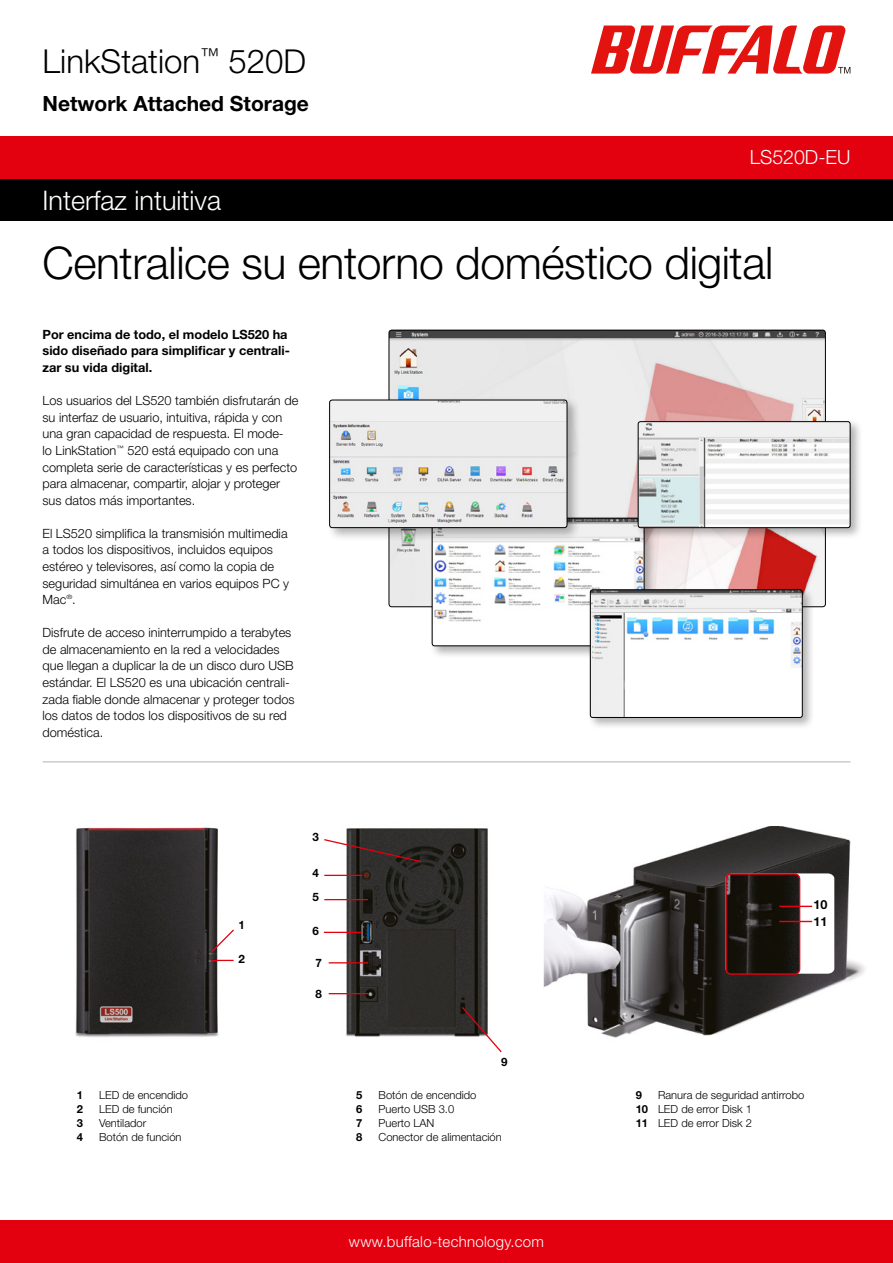
<style>
.page{position:relative;width:893px;height:1263px;background:#fff}
.page>*{position:absolute;margin:0;border:0;box-sizing:border-box;transform-origin:0 0}
.t1{font:300 45px "Helvetica Neue LT Pro";letter-spacing:-.01em;color:#000}
.t2{font:300 33px "Helvetica Neue LT Pro";color:#000}
.t3{font:300 27px "Helvetica Neue LT Pro";color:#fff}
.t4{font:700 21px "Helvetica Neue LT Pro";color:#000}
.t5{font:300 19.5px "Helvetica Neue LT Pro";color:#fff}
.t6{font:300 15px "Helvetica Neue LT Pro";letter-spacing:.02em;color:#fff}
.t7{font:300 12.75px/16.6px "Helvetica Neue LT Pro";color:#000}
.t8{font:700 12.75px/16.5px "Helvetica Neue LT Pro";color:#000}
.t9{font:700 12.6px/17px "Helvetica Neue LT Pro";color:#000}
.t10{font:700 11.55px "Helvetica Neue LT Pro";color:#000}
.t11{font:300 11.1px/14px "Helvetica Neue LT Pro";color:#000}
.t12{font:700 11.1px "Helvetica Neue LT Pro";color:#000}
.s1{font-weight:700}
</style>
<div class="page">
<div style="left:0;top:179px;width:893px;height:42px;background:#000"></div>
<div style="left:0;top:136px;width:893px;height:43px;background:#e3000f"></div>
<div style="left:0;top:1220px;width:893px;height:43px;background:#e3000f"></div>
<svg style="left:591px;top:26px;width:259px;height:48px"></svg>
<img style="left:75px;top:827px;width:157px;height:210px">
<hr style="left:43px;top:761px;width:807px;height:1px;background:#b1b2b3">
<img style="left:332px;top:828px;width:156px;height:209px">
<svg style="left:210px;top:928px;width:24px;height:26px"></svg>
<svg style="left:211px;top:960px;width:23px;height:1px"></svg>
<hr style="left:324px;top:899px;width:44px;height:1px;background:#e3000f">
<hr style="left:324px;top:875px;width:39px;height:1px;background:#e3000f">
<svg style="left:324px;top:838px;width:99px;height:25px"></svg>
<hr style="left:324px;top:932px;width:37px;height:1px;background:#e3000f">
<hr style="left:329px;top:962px;width:39px;height:1px;background:#e3000f">
<hr style="left:329px;top:993px;width:39px;height:1px;background:#e3000f">
<svg style="left:461px;top:1005px;width:41px;height:48px"></svg>
<img style="left:544px;top:826px;width:321px;height:212px">
<svg style="left:725px;top:873px;width:109px;height:101px"></svg>
<img style="left:727px;top:874px;width:73px;height:100px">
<div style="left:725px;top:873px;width:75px;height:102px;border:1px solid #e3000f;border-radius:5px"></div>
<hr style="left:779px;top:906px;width:33px;height:1px;background:#e3000f">
<hr style="left:779px;top:921px;width:33px;height:1px;background:#e3000f">
<img style="left:389px;top:330px;width:435px;height:277px">
<div style="left:429px;top:515px;width:228px;height:144px;background:#000;opacity:.3"></div>
<img style="left:432px;top:520px;width:210px;height:126px">
<div style="left:432px;top:518px;width:212px;height:128px;border:1px solid #000;border-radius:2px"></div>
<div style="left:587px;top:587px;width:228px;height:143px;background:#000;opacity:.3"></div>
<img style="left:592px;top:591px;width:209px;height:125px">
<div style="left:590px;top:589px;width:213px;height:129px;border:1px solid #000;border-radius:2px"></div>
<div style="left:635px;top:419px;width:228px;height:122px;background:#000;opacity:.3"></div>
<img style="left:638px;top:423px;width:212px;height:105px">
<div style="left:638px;top:421px;width:212px;height:107px;border:1px solid #000;border-radius:2px"></div>
<div style="left:326px;top:397px;width:256px;height:145px;background:#000;opacity:.3"></div>
<img style="left:331px;top:400px;width:236px;height:128px">
<div style="left:329px;top:400px;width:238px;height:128px;border:1px solid #000;border-radius:3px"></div>
<h2 class="t2" style="left:43px;top:41px;width:265px">LinkStation<sup>™</sup> 520D</h2>
<h3 class="t4" style="left:43px;top:90px;width:268px">Network Attached Storage</h3>
<h3 class="t3" style="left:43px;top:183px;width:180px">Interfaz intuitiva</h3>
<h3 class="t5" style="left:750px;top:145px;width:102px">LS520D-EU</h3>
<h1 class="t1" style="left:43px;top:235px;width:732px">Centralice su entorno doméstico digital</h1>
<p class="t8" style="left:43px;top:326px;width:249px">Por encima de todo, el modelo LS520 ha sido diseñado para simplificar y centrali&shy;zar su vida digital.</p>
<p class="t7" style="left:43px;top:392px;width:257px">Los usuarios del LS520 también disfrutarán de su interfaz de usuario, intuitiva, rápida y con una gran capacidad de respuesta. El mode-<br>lo LinkStation<sup>™</sup> 520 está equipado con una completa serie de características y es perfecto para almacenar, compartir, alojar y proteger sus datos más importantes.</p>
<p class="t7" style="left:43px;top:525px;width:248px">El LS520 simplifica la transmisión multimedia a todos los dispositivos, incluidos equipos estéreo y televisores, así como la copia de seguridad simultánea en varios equipos PC y Mac<sup>®</sup>.</p>
<p class="t7" style="left:43px;top:624px;width:254px">Disfrute de acceso ininterrumpido a terabytes de almacenamiento en la red a velocidades que llegan a duplicar la de un disco duro USB estándar. El LS520 es una ubicación centrali&shy;zada fiable donde almacenar y proteger todos los datos de todos los dispositivos de su red doméstica.</p>
<p class="t10" style="left:239px;top:917px;width:8px">1</p>
<p class="t10" style="left:239px;top:952px;width:8px">2</p>
<p class="t12" style="left:77px;top:1088px;width:8px">1</p>
<p class="t11" style="left:99px;top:1088px;width:91px">LED de encendido</p>
<p class="t12" style="left:77px;top:1102px;width:8px">2</p>
<p class="t11" style="left:99px;top:1102px;width:75px">LED de función</p>
<p class="t12" style="left:77px;top:1116px;width:8px">3</p>
<p class="t11" style="left:99px;top:1116px;width:49px">Ventilador</p>
<p class="t12" style="left:77px;top:1130px;width:8px">4</p>
<p class="t11" style="left:99px;top:1130px;width:84px">Botón de función</p>
<p class="t10" style="left:312px;top:829px;width:8px">3</p>
<p class="t10" style="left:312px;top:866px;width:8px">4</p>
<p class="t10" style="left:312px;top:890px;width:8px">5</p>
<p class="t10" style="left:312px;top:924px;width:8px">6</p>
<p class="t10" style="left:315px;top:955px;width:8px">7</p>
<p class="t10" style="left:315px;top:986px;width:8px">8</p>
<p class="t10" style="left:501px;top:1054px;width:8px">9</p>
<p class="t12" style="left:356px;top:1088px;width:8px">5</p>
<p class="t11" style="left:379px;top:1088px;width:99px">Botón de encendido</p>
<p class="t12" style="left:356px;top:1102px;width:8px">6</p>
<p class="t11" style="left:379px;top:1102px;width:77px">Puerto USB 3.0</p>
<p class="t12" style="left:356px;top:1116px;width:8px">7</p>
<p class="t11" style="left:379px;top:1116px;width:57px">Puerto LAN</p>
<p class="t12" style="left:356px;top:1130px;width:8px">8</p>
<p class="t11" style="left:379px;top:1130px;width:125px">Conector de alimentación</p>
<p class="t6" style="left:349px;top:1232px;width:197px">www.buffalo-technology.com</p>
<p class="t9" style="left:814px;top:896px;width:15px">10<br>11</p>
<p class="t12" style="left:636px;top:1088px;width:8px">9</p>
<p class="t11" style="left:636px;top:1088px;width:170px;text-indent:22px">Ranura de seguridad antirrobo<br><span class="s1">10</span> LED de error Disk 1<br><span class="s1">11</span> LED de error Disk 2</p>
</div>
